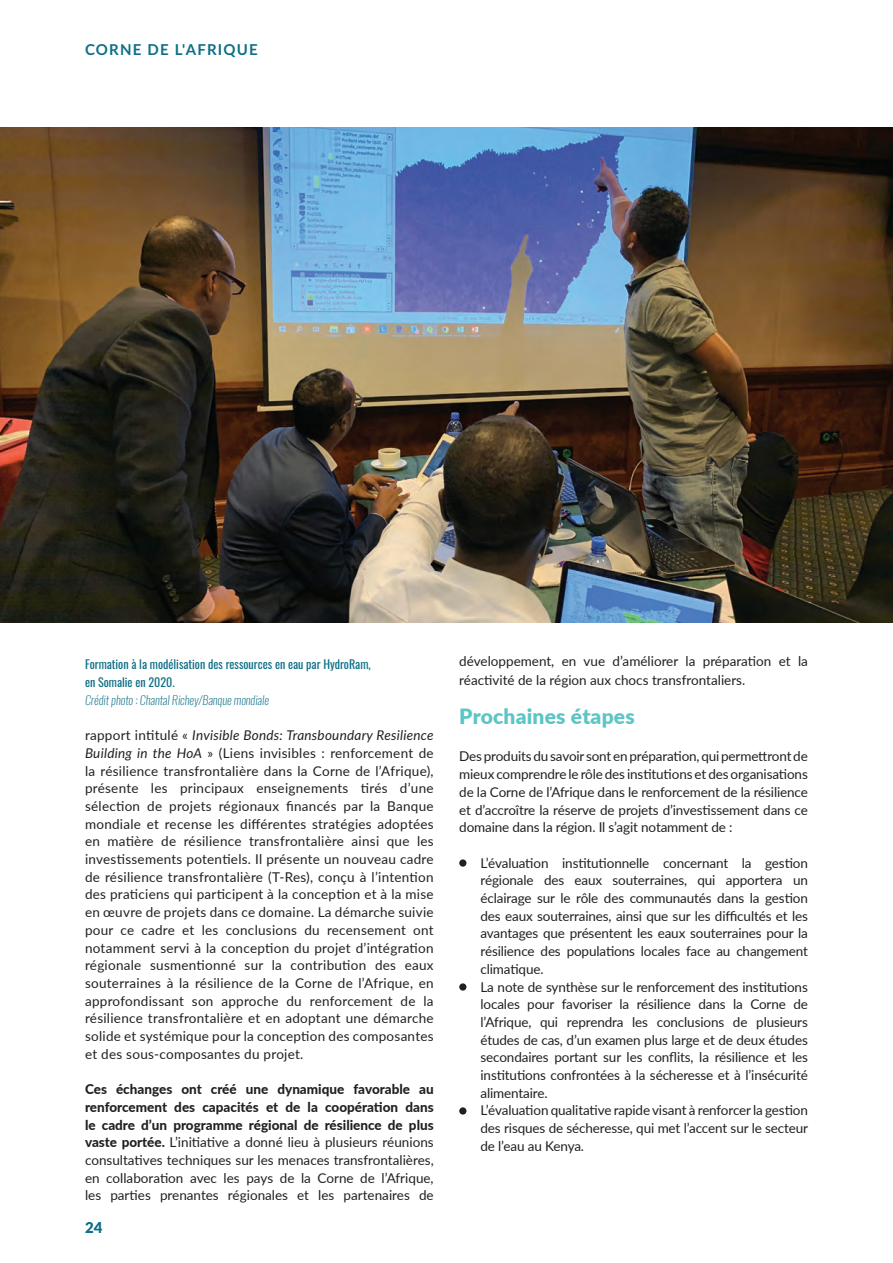
<style>
.page{position:relative;width:893px;height:1263px;background:#fff}
.page>*{position:absolute;margin:0;border:0;box-sizing:border-box;transform-origin:0 0}
.t1{font:900 21px "Lato";letter-spacing:.01em;color:#5dc5c5}
.t2{font:700 15px "Lato";letter-spacing:.08em;color:#0e6f86}
.t3{font:900 15px "Lato";color:#0e6f86}
.t4{font:13.5px/17.7px "Lato";letter-spacing:-.01em;color:#231f20;text-align:justify}
.t5{font:12px/18px "Oswald";color:#0e6f86}
.t6{font:italic 200 12px "Oswald";color:#0e6f86}
.s1{font-style:italic}
.s2{font-weight:800}
</style>
<div class="page">
<img style="left:0;top:128px;width:893px;height:495px">
<div style="left:459px;top:859px;width:7px;height:8px;background:#231f20;border-radius:50%"></div>
<div style="left:459px;top:983px;width:7px;height:7px;background:#231f20;border-radius:50%"></div>
<div style="left:459px;top:1107px;width:7px;height:7px;background:#231f20;border-radius:50%"></div>
<p class="t2" style="left:85px;top:38px;width:174px">CORNE DE L'AFRIQUE</p>
<p class="t5" style="left:85px;top:654px;width:287px">Formation à la modélisation des ressources en eau par HydroRam, en Somalie en 2020.</p>
<p class="t6" style="left:85px;top:692px;width:185px">Crédit photo : Chantal Richey/Banque mondiale</p>
<p class="t4" style="left:85px;top:726px;width:350px">rapport intitulé « <span class="s1">Invisible Bonds: Transboundary Resilience Building in the HoA</span> » (Liens invisibles : renforcement de la résilience transfrontalière dans la Corne de l’Afrique), présente les principaux enseignements tirés d’une sélection de projets régionaux financés par la Banque mondiale et recense les différentes stratégies adoptées en matière de résilience transfrontalière ainsi que les investissements potentiels. Il présente un nouveau cadre de résilience transfrontalière (T-Res), conçu à l’intention des praticiens qui participent à la conception et à la mise en œuvre de projets dans ce domaine. La démarche suivie pour ce cadre et les conclusions du recensement ont notamment servi à la conception du projet d’intégration régionale susmentionné sur la contribution des eaux souterraines à la résilience de la Corne de l’Afrique, en approfondissant son approche du renforcement de la résilience transfrontalière et en adoptant une démarche solide et systémique pour la conception des composantes et des sous-composantes du projet.</p>
<p class="t4" style="left:85px;top:1080px;width:350px"><span class="s2">Ces échanges ont créé une dynamique favorable au renforcement des capacités et de la coopération dans le cadre d’un programme régional de résilience de plus vaste portée.</span> L’initiative a donné lieu à plusieurs réunions consultatives techniques sur les menaces transfrontalières, en collaboration avec les pays de la Corne de l’Afrique, les parties prenantes régionales et les partenaires de</p>
<p class="t3" style="left:85px;top:1216px;width:19px">24</p>
<p class="t4" style="left:459px;top:650px;width:350px;line-height:19.5px">développement, en vue d’améliorer la préparation et la réactivité de la région aux chocs transfrontaliers.</p>
<h1 class="t1" style="left:459px;top:701px;width:177px">Prochaines étapes</h1>
<p class="t4" style="left:459px;top:747px;width:350px">Des produits du savoir sont en préparation, qui permettront de mieux comprendre le rôle des institutions et des organisations de la Corne de l’Afrique dans le renforcement de la résilience et d’accroître la réserve de projets d’investissement dans ce domaine dans la région. Il s’agit notamment de :</p>
<p class="t4" style="left:480px;top:853px;width:329px;text-align:left">L’évaluation institutionnelle concernant la gestion régionale des eaux souterraines, qui apportera un éclairage sur le rôle des communautés dans la gestion des eaux souterraines, ainsi que sur les difficultés et les avantages que présentent les eaux souterraines pour la résilience des populations locales face au changement climatique.<br>La note de synthèse sur le renforcement des institutions locales pour favoriser la résilience dans la Corne de l’Afrique, qui reprendra les conclusions de plusieurs études de cas, d’un examen plus large et de deux études secondaires portant sur les conflits, la résilience et les institutions confrontées à la sécheresse et à l’insécurité alimentaire.<br>L’évaluation qualitative rapide visant à renforcer la gestion des risques de sécheresse, qui met l’accent sur le secteur de l’eau au Kenya.</p>
</div>
